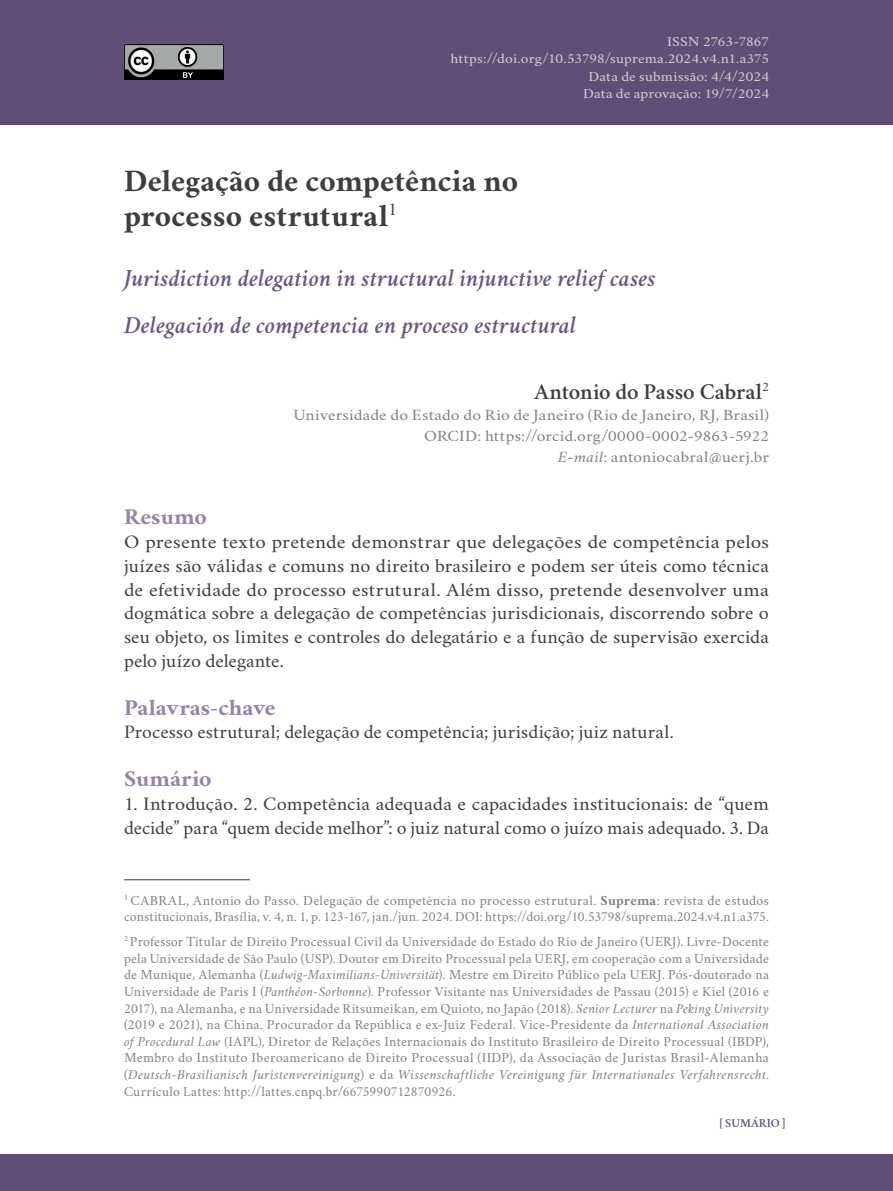
<style>
.page{position:relative;width:893px;height:1191px;background:#fff}
.page>*{position:absolute;margin:0;border:0;box-sizing:border-box;transform-origin:0 0}
.TITULO_DO_ARTIGO{font:700 31.5px/35px "Crimson";letter-spacing:.01em;color:#3e3e3f}
.SUBTITULO_DO_ARTIGO{font:italic 600 24.5px "Crimson";color:#685780}
.Tt_indexacao{font:700 22.75px "Crimson";color:#9484a6;scale:1.05 1}
.nome_AUTOR{font:600 22.75px "Crimson";color:#3e3e3f}
.TEXTO_CORRIDO_SEM_TAB{font:19.25px/23.8px "Crimson";letter-spacing:.005em;color:#3e3e3f;text-align:justify;scale:1.09 1}
.TEXTO_CORRIDO_SEM_TAB-2{font:19.25px/23.8px "Crimson";letter-spacing:.005em;color:#3e3e3f;scale:1.06 1}
.TEXTO_CORRIDO_SEM_TAB-3{font:19.25px "Crimson";letter-spacing:.005em;color:#3e3e3f}
.info_AUTOR{font:15.75px "Crimson";letter-spacing:.01em;color:#808285;scale:1.12 1}
.FOOTNOTE{font:14px/16.6px "Crimson";letter-spacing:.015em;color:#808285}
.ISSN___DATA{font:14px "Crimson";letter-spacing:.01em;color:#d1d2d4;scale:1.12 1}
.t1{font:600 12.25px "Crimson";color:#5f4f76}
.s1{font-style:italic}
.s2{font-weight:700}
</style>
<div class="page">
<div style="left:0;top:1154px;width:893px;height:37px;background:#5f4f76"></div>
<div style="left:0;top:0;width:893px;height:124px;background:#5f4f76"></div>
<img style="left:124px;top:45px;width:99px;height:34px">
<hr style="left:124px;top:879px;width:126px;height:1px;background:#3e3e3f">
<p class="ISSN___DATA" style="left:667px;top:30px;width:92px">ISSN 2763-7867</p>
<p class="ISSN___DATA" style="left:451px;top:47px;width:286px">https://doi.org/10.53798/suprema.2024.v4.n1.a375</p>
<p class="ISSN___DATA" style="left:588px;top:65px;width:163px">Data de submissão: 4/4/2024</p>
<p class="ISSN___DATA" style="left:583px;top:82px;width:168px">Data de aprovação: 19/7/2024</p>
<p class="TITULO_DO_ARTIGO" style="left:124px;top:163px;width:396px">Delegação de competência no processo estrutural<sup>1</sup></p>
<p class="SUBTITULO_DO_ARTIGO" style="left:124px;top:264px;width:533px">Jurisdiction delegation in structural injunctive relief cases</p>
<p class="SUBTITULO_DO_ARTIGO" style="left:124px;top:311px;width:454px">Delegación de competencia en proceso estructural</p>
<p class="nome_AUTOR" style="left:534px;top:375px;width:236px">Antonio do Passo Cabral<sup>2</sup></p>
<p class="info_AUTOR" style="left:293px;top:402px;width:426px">Universidade do Estado do Rio de Janeiro (Rio de Janeiro, RJ, Brasil)</p>
<p class="info_AUTOR" style="left:424px;top:423px;width:309px">ORCID: https://orcid.org/0000-0002-9863-5922</p>
<p class="info_AUTOR" style="left:558px;top:444px;width:190px"><span class="s1">E-mail</span>: antoniocabral@uerj.br</p>
<p class="Tt_indexacao" style="left:124px;top:499px;width:80px">Resumo</p>
<p class="TEXTO_CORRIDO_SEM_TAB" style="left:124px;top:527px;width:593px">O presente texto pretende demonstrar que delegações de competência pelos juízes são válidas e comuns no direito brasileiro e podem ser úteis como técnica de efetividade do processo estrutural. Além disso, pretende desenvolver uma dogmática sobre a delegação de competências jurisdicionais, discorrendo sobre o seu objeto, os limites e controles do delegatário e a função de supervisão exercida pelo juízo delegante.</p>
<p class="Tt_indexacao" style="left:124px;top:690px;width:146px">Palavras-chave</p>
<p class="TEXTO_CORRIDO_SEM_TAB-3" style="left:124px;top:717px;width:551px">Processo estrutural; delegação de competência; jurisdição; juiz natural.</p>
<p class="Tt_indexacao" style="left:124px;top:761px;width:85px">Sumário</p>
<p class="TEXTO_CORRIDO_SEM_TAB-2" style="left:124px;top:789px;width:610px">1. Introdução. 2. Competência adequada e capacidades institucionais: de “quem decide” para “quem decide melhor”: o juiz natural como o juízo mais adequado. 3. Da</p>
<p class="FOOTNOTE" style="left:124px;top:890px;width:646px"><sup>1</sup> CABRAL, Antonio do Passo. Delegação de competência no processo estrutural. <span class="s2">Suprema</span>: revista de estudos constitucionais, Brasília, v. 4, n. 1, p. 123-167, jan./jun. 2024. DOI: https://doi.org/10.53798/suprema.2024.v4.n1.a375.</p>
<p class="FOOTNOTE" style="left:124px;top:931px;width:646px;text-align:justify"><sup>2</sup> Professor Titular de Direito Processual Civil da Universidade do Estado do Rio de Janeiro (UERJ). Livre-Docente pela Universidade de São Paulo (USP). Doutor em Direito Processual pela UERJ, em cooperação com a Universidade de Munique, Alemanha (<span class="s1">Ludwig-Maximilians-Universität</span>). Mestre em Direito Público pela UERJ. Pós-doutorado na Universidade de Paris I (<span class="s1">Panthéon-Sorbonne</span>). Professor Visitante nas Universidades de Passau (2015) e Kiel (2016 e 2017), na Alemanha, e na Universidade Ritsumeikan, em Quioto, no Japão (2018). <span class="s1">Senior Lecturer</span> na <span class="s1">Peking University </span>(2019 e 2021), na China. Procurador da República e ex-Juiz Federal. Vice-Presidente da <span class="s1">International Association of Procedural Law</span> (IAPL), Diretor de Relações Internacionais do Instituto Brasileiro de Direito Processual (IBDP), Membro do Instituto Iberoamericano de Direito Processual (IIDP), da Associação de Juristas Brasil-Alemanha (<span class="s1">Deutsch-Brasilianisch Juristenvereinigung</span>) e da <span class="s1">Wissenschaftliche Vereinigung für Internationales Verfahrensrecht</span>.<br>Currículo Lattes: http://lattes.cnpq.br/6675990712870926.</p>
<p class="t1" style="left:719px;top:1114px;width:68px">[ SUMÁRIO ]</p>
</div>
